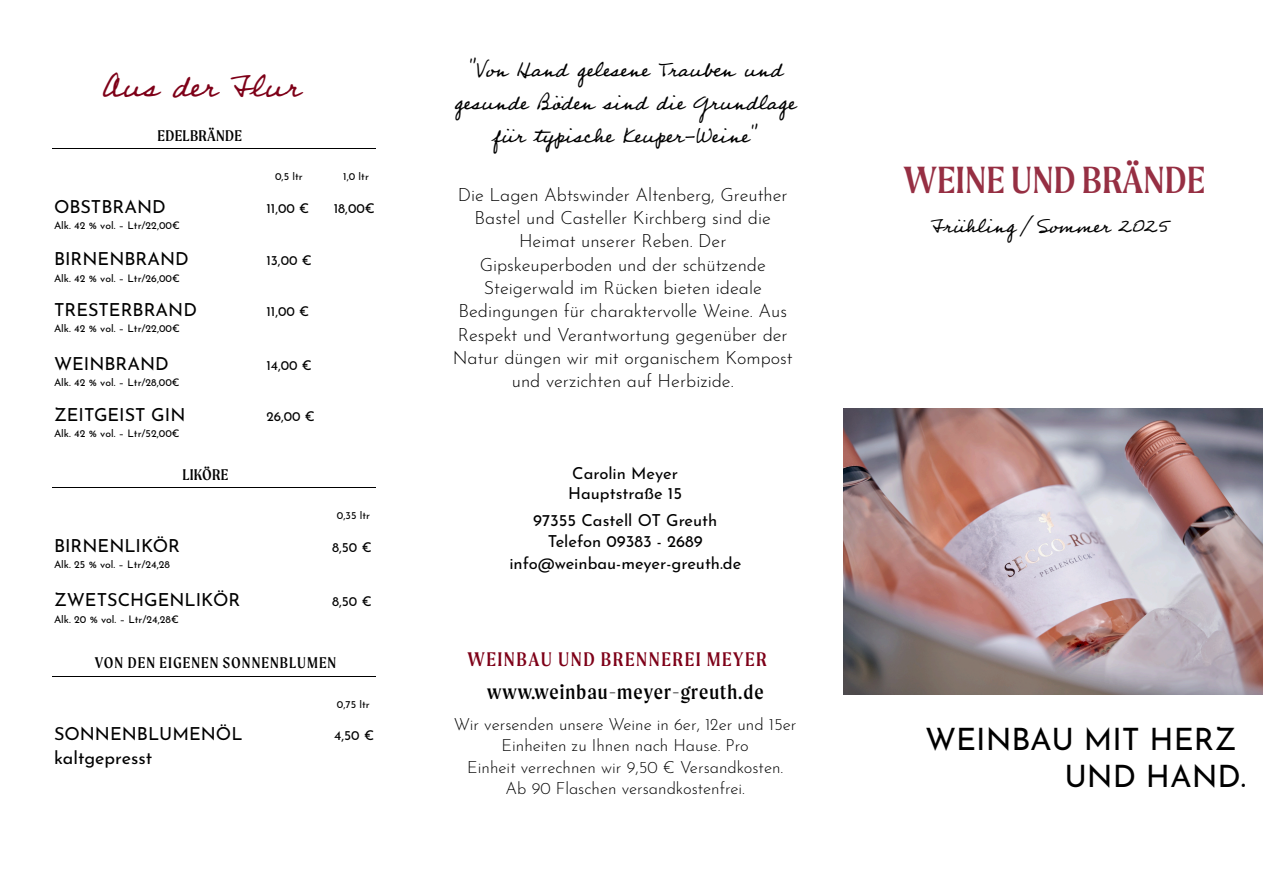
<style>
.page{position:relative;width:1263px;height:893px;background:#fff}
.page>*{position:absolute;margin:0;border:0;box-sizing:border-box;transform-origin:0 0}
.t1{font:40.5px "Moret";color:#962f43}
.t2{font:39px "Professor";color:#7e0018}
.t3{font:30.9px/37px "Josefin Sans";color:#000}
.t4{font:25.5px/33px "Professor";color:#000;text-align:center}
.t5{font:24px "Professor";color:#000}
.t6{font:21px "Moret";letter-spacing:.05em;color:#000}
.t7{font:21px "Moret";letter-spacing:.07em;color:#7e0018}
.t8{font:300 18px/23.2px "Josefin Sans";color:#000;text-align:center}
.t9{font:18px/23.2px "Josefin Sans";color:#000}
.t10{font:300 16.5px/21.5px "Josefin Sans";color:#000;text-align:center}
.t11{font:16.5px/21.5px "Josefin Sans";color:#000}
.t12{font:16.5px "Moret";letter-spacing:.06em;color:#000}
.t13{font:16.5px "Moret";letter-spacing:.015em;color:#000}
.t14{font:13.5px "Josefin Sans";color:#000}
.t15{font:10.5px "Josefin Sans";color:#000}
</style>
<div class="page">
<hr style="left:52px;top:148px;width:323px;height:1px;background:#000">
<hr style="left:52px;top:488px;width:323px;height:1px;background:#000">
<hr style="left:52px;top:676px;width:323px;height:1px;background:#000">
<img style="left:843px;top:408px;width:420px;height:287px">
<h2 class="t2" style="left:102px;top:60px;width:200px">Aus der Flur</h2>
<p class="t13" style="left:158px;top:126px;width:86px">EDELBRÄNDE</p>
<p class="t15" style="left:275px;top:168px;width:29px">0,5 ltr</p>
<p class="t9" style="left:54px;top:193px;width:113px">OBSTBRAND</p>
<p class="t14" style="left:266px;top:197px;width:44px">11,00 €</p>
<p class="t15" style="left:54px;top:216px;width:127px">Alk. 42 % vol. – Ltr/22,00€</p>
<p class="t9" style="left:54px;top:245px;width:136px">BIRNENBRAND</p>
<p class="t15" style="left:54px;top:269px;width:127px">Alk. 42 % vol. – Ltr/26,00€</p>
<p class="t14" style="left:266px;top:249px;width:47px">13,00 €</p>
<p class="t9" style="left:54px;top:296px;width:144px">TRESTERBRAND</p>
<p class="t15" style="left:54px;top:319px;width:127px">Alk. 42 % vol. – Ltr/22,00€</p>
<p class="t9" style="left:54px;top:350px;width:116px">WEINBRAND</p>
<p class="t15" style="left:54px;top:374px;width:127px">Alk. 42 % vol. – Ltr/28,00€</p>
<p class="t14" style="left:266px;top:300px;width:44px">11,00 €</p>
<p class="t14" style="left:266px;top:354px;width:47px">14,00 €</p>
<p class="t9" style="left:54px;top:401px;width:133px">ZEITGEIST GIN</p>
<p class="t14" style="left:266px;top:405px;width:50px">26,00 €</p>
<p class="t15" style="left:54px;top:424px;width:127px">Alk. 42 % vol. – Ltr/52,00€</p>
<p class="t12" style="left:182px;top:465px;width:48px">LIKÖRE</p>
<p class="t15" style="left:343px;top:168px;width:27px">1,0 ltr</p>
<p class="t14" style="left:334px;top:197px;width:43px">18,00€</p>
<p class="t15" style="left:337px;top:507px;width:35px">0,35 ltr</p>
<p class="t14" style="left:332px;top:536px;width:41px">8,50 €</p>
<p class="t9" style="left:54px;top:532px;width:128px">BIRNENLIKÖR</p>
<p class="t15" style="left:54px;top:556px;width:117px">Alk. 25 % vol. – Ltr/24,28</p>
<p class="t9" style="left:54px;top:586px;width:188px">ZWETSCHGENLIKÖR</p>
<p class="t15" style="left:54px;top:610px;width:126px">Alk. 20 % vol. – Ltr/24,28€</p>
<p class="t12" style="left:95px;top:654px;width:243px">VON DEN EIGENEN SONNENBLUMEN</p>
<p class="t14" style="left:332px;top:590px;width:41px">8,50 €</p>
<p class="t15" style="left:337px;top:695px;width:34px">0,75 ltr</p>
<p class="t9" style="left:54px;top:720px;width:190px">SONNENBLUMENÖL kaltgepresst</p>
<p class="t14" style="left:334px;top:724px;width:41px">4,50 €</p>
<h3 class="t4" style="left:454px;top:51px;width:343px">"Von Hand gelesene Trauben und gesunde Böden sind die Grundlage für typische Keuper-Weine"</h3>
<p class="t8" style="left:453px;top:181px;width:342px">Die Lagen Abtswinder Altenberg, Greuther Bastel und Casteller Kirchberg sind die Heimat unserer Reben. Der Gipskeuperboden und der schützende Steigerwald im Rücken bieten ideale Bedingungen für charaktervolle Weine. Aus Respekt und Verantwortung gegenüber der Natur düngen wir mit organischem Kompost und verzichten auf Herbizide.</p>
<p class="t11" style="left:568px;top:461px;width:115px;line-height:19.8px">Carolin Meyer<br>Hauptstraße 15</p>
<p class="t11" style="left:509px;top:507px;width:233px;text-align:center">97355 Castell OT Greuth<br>Telefon 09383 - 2689 info@weinbau-meyer-greuth.de</p>
<p class="t7" style="left:467px;top:647px;width:301px">WEINBAU UND BRENNEREI MEYER</p>
<p class="t6" style="left:487px;top:680px;width:278px">www.weinbau-meyer-greuth.de</p>
<p class="t10" style="left:454px;top:712px;width:344px">Wir versenden unsere Weine in 6er, 12er und 15er Einheiten zu Ihnen nach Hause. Pro<br>Einheit verrechnen wir 9,50 € Versandkosten.<br>Ab 90 Flaschen versandkostenfrei.</p>
<h1 class="t1" style="left:903px;top:157px;width:303px">WEINE UND BRÄNDE</h1>
<h3 class="t5" style="left:931px;top:210px;width:239px">Frühling / Sommer 2025</h3>
<h3 class="t3" style="left:1064px;top:717px;width:183px;text-indent:-139px">WEINBAU MIT HERZ<br>UND HAND.</h3>
</div>
